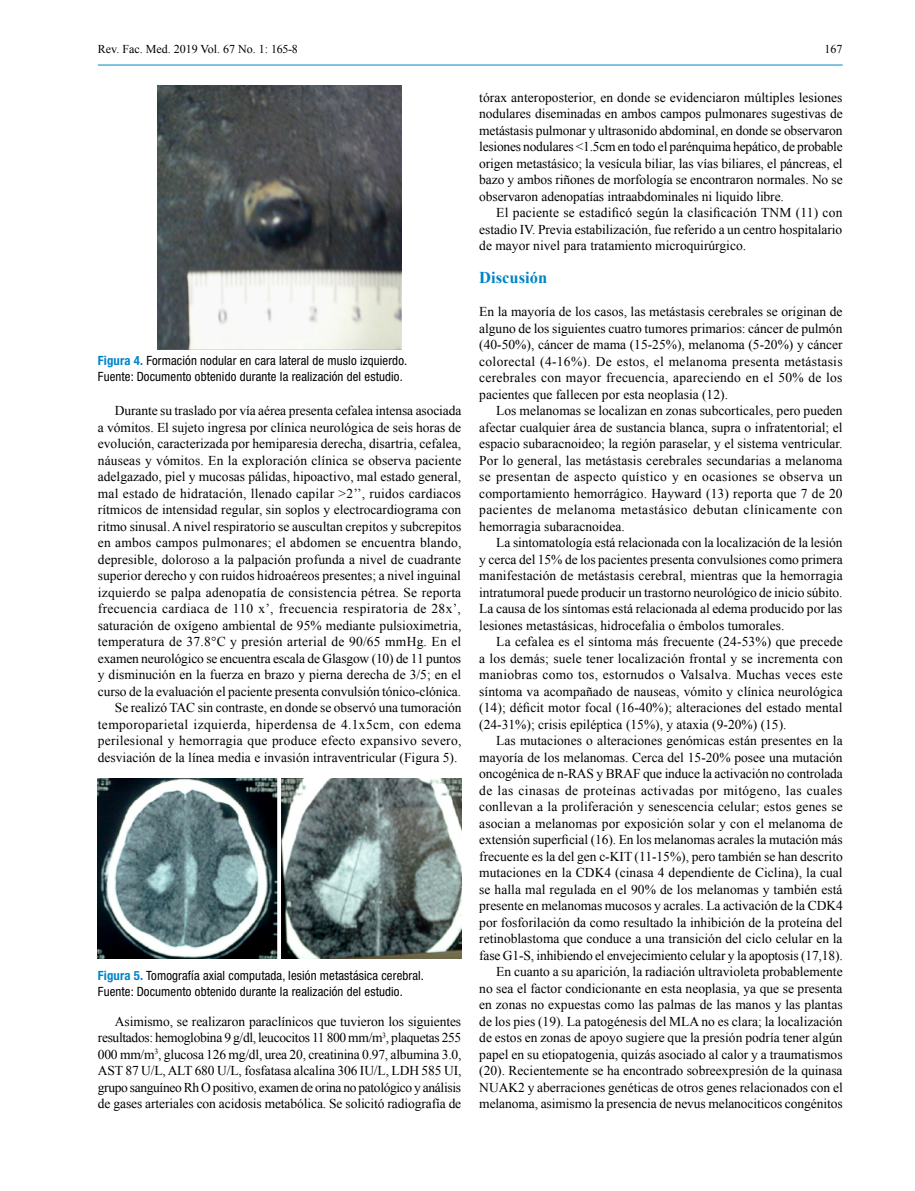
<style>
.page{position:relative;width:915px;height:1191px;background:#fff}
.page>*{position:absolute;margin:0;border:0;box-sizing:border-box;transform-origin:0 0}
.t1{font:700 16.5px "Times New Roman";color:#0085c8}
.t2{font:13.5px/16.5px "Times New Roman";color:#000;text-align:justify}
.t3{font:13.5px "Times New Roman";letter-spacing:.025em;color:#000}
.t4{font:condensed 12.75px/15.3px "Helvetica Neue LT Std";letter-spacing:.01em;color:#000}
.t5{font:12px "Times New Roman";color:#000}
.s1{font-weight:700;color:#0085c8}
</style>
<div class="page">
<hr style="left:98px;top:65px;width:744px;height:1px;background:#0085c8">
<img style="left:158px;top:85px;width:243px;height:264px">
<img style="left:98px;top:778px;width:363px;height:180px">
<p class="t5" style="left:98px;top:41px;width:201px">Rev. Fac. Med. 2019 Vol. 67 No. 1: 165-8</p>
<p class="t5" style="left:824px;top:41px;width:19px">167</p>
<p class="t4" style="left:98px;top:353px;width:311px"><span class="s1">Figura 4.</span> Formación nodular en cara lateral de muslo izquierdo.<br>Fuente: Documento obtenido durante la realización del estudio.</p>
<p class="t2" style="left:115px;top:402px;width:348px">Durante su traslado por vía aérea presenta cefalea intensa asociada</p>
<p class="t2" style="left:98px;top:419px;width:365px">a vómitos. El sujeto ingresa por clínica neurológica de seis horas de</p>
<p class="t2" style="left:98px;top:435px;width:365px">evolución, caracterizada por hemiparesia derecha, disartria, cefalea,</p>
<p class="t2" style="left:98px;top:452px;width:365px">náuseas y vómitos. En la exploración clínica se observa paciente</p>
<p class="t2" style="left:98px;top:468px;width:365px">adelgazado, piel y mucosas pálidas, hipoactivo, mal estado general,</p>
<p class="t2" style="left:98px;top:485px;width:365px">mal estado de hidratación, llenado capilar &gt;2’’, ruidos cardiacos</p>
<p class="t2" style="left:98px;top:501px;width:365px">rítmicos de intensidad regular, sin soplos y electrocardiograma con</p>
<p class="t2" style="left:98px;top:518px;width:365px">ritmo sinusal. A nivel respiratorio se auscultan crepitos y subcrepitos</p>
<p class="t2" style="left:98px;top:534px;width:365px">en ambos campos pulmonares; el abdomen se encuentra blando,</p>
<p class="t2" style="left:98px;top:551px;width:364px">depresible, doloroso a la palpación profunda a nivel de cuadrante</p>
<p class="t2" style="left:98px;top:567px;width:364px">superior derecho y con ruidos hidroaéreos presentes; a nivel inguinal</p>
<p class="t2" style="left:98px;top:584px;width:365px">izquierdo se palpa adenopatía de consistencia pétrea. Se reporta</p>
<p class="t3" style="left:98px;top:599px;width:364px">frecuencia cardiaca de 110 x’, frecuencia respiratoria de 28x’,</p>
<p class="t2" style="left:98px;top:617px;width:365px">saturación de oxígeno ambiental de 95% mediante pulsioximetria,</p>
<p class="t2" style="left:98px;top:633px;width:365px">temperatura de 37.8°C y presión arterial de 90/65 mmHg. En el</p>
<p class="t2" style="left:98px;top:650px;width:365px">examen neurológico se encuentra escala de Glasgow (10) de 11 puntos</p>
<p class="t2" style="left:98px;top:666px;width:365px">y disminución en la fuerza en brazo y pierna derecha de 3/5; en el</p>
<p class="t2" style="left:98px;top:683px;width:365px">curso de la evaluación el paciente presenta convulsión tónico-clónica.</p>
<p class="t2" style="left:115px;top:699px;width:348px">Se realizó TAC sin contraste, en donde se observó una tumoración</p>
<p class="t3" style="left:98px;top:715px;width:364px">temporoparietal izquierda, hiperdensa de 4.1x5cm, con edema</p>
<p class="t2" style="left:98px;top:732px;width:365px">perilesional y hemorragia que produce efecto expansivo severo,</p>
<p class="t2" style="left:98px;top:749px;width:361px">desviación de la línea media e invasión intraventricular (Figura 5).</p>
<p class="t4" style="left:98px;top:968px;width:327px"><span class="s1">Figura 5.</span> Tomografía axial computada, lesión metastásica cerebral.<br>Fuente: Documento obtenido durante la realización del estudio.</p>
<p class="t2" style="left:98px;top:1013px;width:365px;text-indent:17px">Asimismo, se realizaron paraclínicos que tuvieron los siguientes resultados: hemoglobina 9 g/dl, leucocitos 11 800 mm/m<sup>3</sup>, plaquetas 255<br>000 mm/m<sup>3</sup>, glucosa 126 mg/dl, urea 20, creatinina 0.97, albumina 3.0, AST 87 U/L, ALT 680 U/L, fosfatasa alcalina 306 IU/L, LDH 585 UI, grupo sanguíneo Rh O positivo, examen de orina no patológico y análisis de gases arteriales con acidosis metabólica. Se solicitó radiografía de</p>
<p class="t2" style="left:479px;top:89px;width:365px">tórax anteroposterior, en donde se evidenciaron múltiples lesiones nodulares diseminadas en ambos campos pulmonares sugestivas de metástasis pulmonar y ultrasonido abdominal, en donde se observaron lesiones nodulares &lt;1.5cm en todo el parénquima hepático, de probable origen metastásico; la vesícula biliar, las vías biliares, el páncreas, el bazo y ambos riñones de morfología se encontraron normales. No se observaron adenopatías intraabdominales ni liquido libre.</p>
<p class="t2" style="left:479px;top:204px;width:364px;text-indent:17px">El paciente se estadificó según la clasificación TNM (11) con estadio IV. Previa estabilización, fue referido a un centro hospitalario de mayor nivel para tratamiento microquirúrgico.</p>
<p class="t1" style="left:479px;top:266px;width:69px">Discusión</p>
<p class="t2" style="left:479px;top:303px;width:365px">En la mayoría de los casos, las metástasis cerebrales se originan de alguno de los siguientes cuatro tumores primarios: cáncer de pulmón (40-50%), cáncer de mama (15-25%), melanoma (5-20%) y cáncer colorectal (4-16%). De estos, el melanoma presenta metástasis cerebrales con mayor frecuencia, apareciendo en el 50% de los pacientes que fallecen por esta neoplasia (12).</p>
<p class="t2" style="left:479px;top:402px;width:365px;text-indent:17px">Los melanomas se localizan en zonas subcorticales, pero pueden afectar cualquier área de sustancia blanca, supra o infratentorial; el espacio subaracnoideo; la región paraselar, y el sistema ventricular.<br>Por lo general, las metástasis cerebrales secundarias a melanoma se presentan de aspecto quístico y en ocasiones se observa un comportamiento hemorrágico. Hayward (13) reporta que 7 de 20 pacientes de melanoma metastásico debutan clínicamente con hemorragia subaracnoidea.</p>
<p class="t2" style="left:479px;top:534px;width:365px;text-indent:17px">La sintomatología está relacionada con la localización de la lesión y cerca del 15% de los pacientes presenta convulsiones como primera manifestación de metástasis cerebral, mientras que la hemorragia intratumoral puede producir un trastorno neurológico de inicio súbito.<br>La causa de los síntomas está relacionada al edema producido por las lesiones metastásicas, hidrocefalia o émbolos tumorales.</p>
<p class="t2" style="left:479px;top:633px;width:365px;text-indent:17px">La cefalea es el síntoma más frecuente (24-53%) que precede a los demás; suele tener localización frontal y se incrementa con maniobras como tos, estornudos o Valsalva. Muchas veces este síntoma va acompañado de nauseas, vómito y clínica neurológica (14); déficit motor focal (16-40%); alteraciones del estado mental (24-31%); crisis epiléptica (15%), y ataxia (9-20%) (15).</p>
<p class="t2" style="left:479px;top:732px;width:365px;text-align:right">Las mutaciones o alteraciones genómicas están presentes en la mayoría de los melanomas. Cerca del 15-20% posee una mutación oncogénica de n-RAS y BRAF que induce la activación no controlada de las cinasas de proteínas activadas por mitógeno, las cuales conllevan a la proliferación y senescencia celular; estos genes se asocian a melanomas por exposición solar y con el melanoma de extensión superficial (16). En los melanomas acrales la mutación más frecuente es la del gen c-KIT (11-15%), pero también se han descrito mutaciones en la CDK4 (cinasa 4 dependiente de Ciclina), la cual se halla mal regulada en el 90% de los melanomas y también está presente en melanomas mucosos y acrales. La activación de la CDK4 por fosforilación da como resultado la inhibición de la proteína del retinoblastoma que conduce a una transición del ciclo celular en la fase G1-S, inhibiendo el envejecimiento celular y la apoptosis (17,18).<br>En cuanto a su aparición, la radiación ultravioleta probablemente<br>no sea el factor condicionante en esta neoplasia, ya que se presenta en zonas no expuestas como las palmas de las manos y las plantas de los pies (19). La patogénesis del MLA no es clara; la localización de estos en zonas de apoyo sugiere que la presión podría tener algún papel en su etiopatogenia, quizás asociado al calor y a traumatismos (20). Recientemente se ha encontrado sobreexpresión de la quinasa NUAK2 y aberraciones genéticas de otros genes relacionados con el melanoma, asimismo la presencia de nevus melanociticos congénitos</p>
</div>
